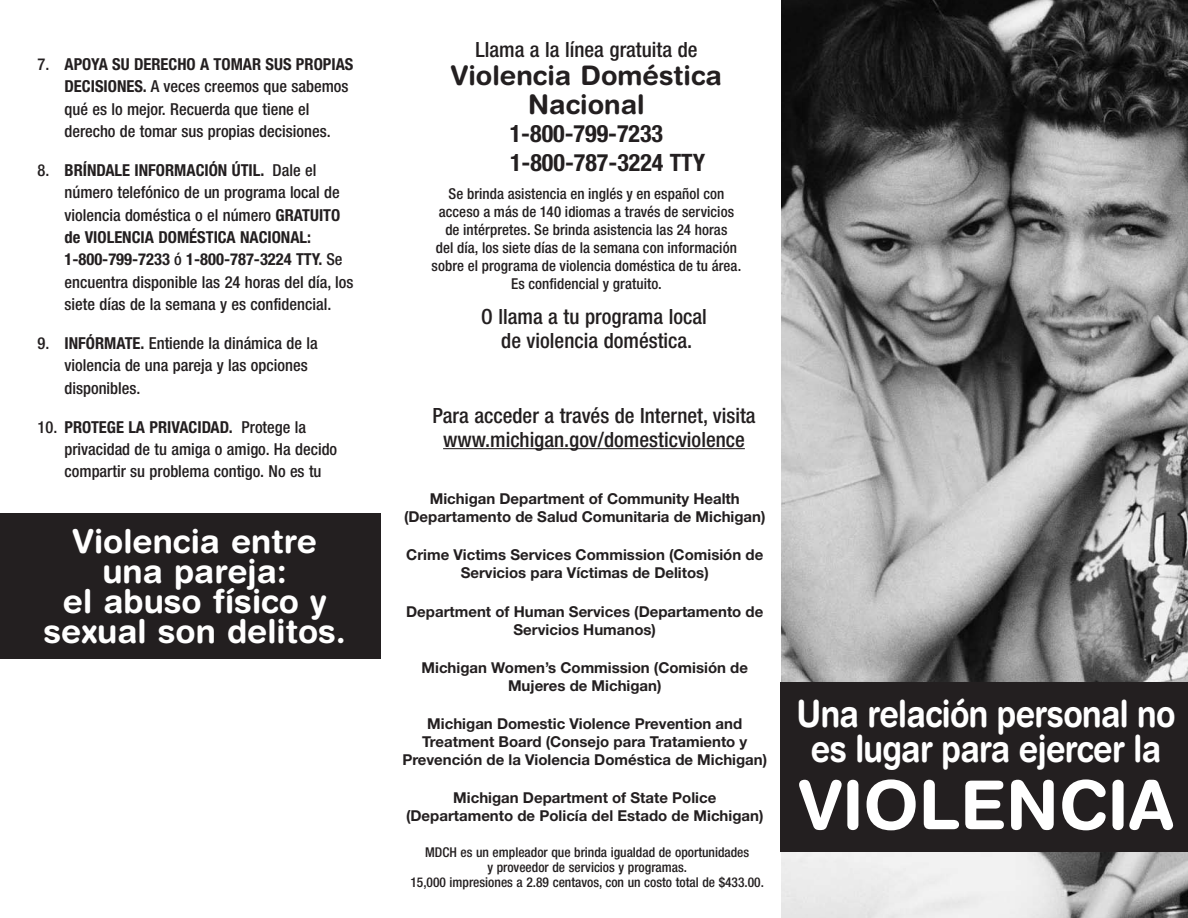
<style>
.page{position:relative;width:1188px;height:918px;background:#fff}
.page>*{position:absolute;margin:0;border:0;box-sizing:border-box;transform-origin:0 0}
.t1{font:700 67.5px "Helvetica Rounded LT Std";color:#fff}
.t2{font:700 37.5px/34.5px "Helvetica Rounded LT Std";letter-spacing:-.02em;color:#fff;text-align:center;scale:.85 1}
.t3{font:700 33px/30px "Helvetica Rounded LT Std";color:#fff;text-align:center}
.t4{font:700 27px/28.5px "Helvetica Rounded LT Std";color:#231f20;text-align:center}
.t5{font:700 condensed 24px/28.5px "Helvetica Neue LT Std";color:#231f20}
.t6{font:500 condensed 21px/24px "Helvetica Neue LT Std";color:#231f20;text-align:center}
.t7{font:500 condensed 16.5px/22.4px "Helvetica Neue LT Std";color:#231f20}
.t8{font:700 15px/18px "Helvetica Neue LT Std";color:#231f20;text-align:center}
.t9{font:500 condensed 15px/18px "Helvetica Neue LT Std";letter-spacing:.005em;color:#231f20;text-align:center}
.t10{font:500 condensed 13.5px/15px "Helvetica Neue LT Std";color:#231f20;text-align:center}
.s1{font-weight:700}
</style>
<div class="page">
<img style="left:781px;top:0;width:407px;height:918px">
<div style="left:0;top:513px;width:380px;height:145px;background:#231f20"></div>
<div style="left:780px;top:682px;width:408px;height:170px;background:#231f20"></div>
<hr style="left:443px;top:448px;width:302px;height:1px;background:#231f20">
<p class="t7" style="left:64px;top:53px;width:290px;text-indent:-27px">7. <span class="s1">APOYA SU DERECHO A TOMAR SUS PROPIAS DECISIONES.</span> A veces creemos que sabemos qué es lo mejor. Recuerda que tiene el derecho de tomar sus propias decisiones.</p>
<p class="t7" style="left:64px;top:159px;width:290px;text-indent:-27px">8. <span class="s1">BRÍNDALE INFORMACIÓN ÚTIL.</span> Dale el número telefónico de un programa local de violencia doméstica o el número <span class="s1">GRATUITO de VIOLENCIA DOMÉSTICA NACIONAL:<br>1-800-799-7233</span> ó <span class="s1">1-800-787-3224 TTY.</span> Se encuentra disponible las 24 horas del día, los siete días de la semana y es confidencial.</p>
<p class="t7" style="left:64px;top:332px;width:255px;text-indent:-27px">9. <span class="s1">INFÓRMATE.</span> Entiende la dinámica de la violencia de una pareja y las opciones disponibles.</p>
<p class="t7" style="left:64px;top:415px;width:274px;text-indent:-27px">10. <span class="s1">PROTEGE LA PRIVACIDAD.</span> Protege la privacidad de tu amiga o amigo. Ha decido compartir su problema contigo. No es tu</p>
<h3 class="t3" style="left:44px;top:526px;width:304px">Violencia entre una pareja:<br>el abuso físico y sexual son delitos.</h3>
<p class="t6" style="left:475px;top:37px;width:224px">Llama a la línea gratuita de</p>
<h3 class="t4" style="left:451px;top:61px;width:273px">Violencia Doméstica<br>Nacional</h3>
<h3 class="t5" style="left:510px;top:119px;width:197px">1-800-799-7233<br>1-800-787-3224 TTY</h3>
<p class="t9" style="left:432px;top:185px;width:311px">Se brinda asistencia en inglés y en español con acceso a más de 140 idiomas a través de servicios de intérpretes. Se brinda asistencia las 24 horas<br>del día, los siete días de la semana con información sobre el programa de violencia doméstica de tu área.<br>Es confidencial y gratuito.</p>
<p class="t6" style="left:481px;top:304px;width:227px">O llama a tu programa local de violencia doméstica.</p>
<p class="t6" style="left:432px;top:403px;width:325px">Para acceder a través de Internet, visita www.michigan.gov/domesticviolence</p>
<p class="t8" style="left:404px;top:490px;width:363px">Michigan Department of Community Health (Departamento de Salud Comunitaria de Michigan)</p>
<p class="t8" style="left:406px;top:546px;width:359px">Crime Victims Services Commission (Comisión de<br>Servicios para Víctimas de Delitos)</p>
<p class="t8" style="left:406px;top:602px;width:359px">Department of Human Services (Departamento de<br>Servicios Humanos)</p>
<p class="t8" style="left:422px;top:658px;width:328px">Michigan Women’s Commission (Comisión de<br>Mujeres de Michigan)</p>
<p class="t8" style="left:402px;top:715px;width:366px">Michigan Domestic Violence Prevention and<br>Treatment Board (Consejo para Tratamiento y<br>Prevención de la Violencia Doméstica de Michigan)</p>
<p class="t8" style="left:406px;top:789px;width:359px">Michigan Department of State Police (Departamento de Policía del Estado de Michigan)</p>
<p class="t10" style="left:410px;top:845px;width:355px">MDCH es un empleador que brinda igualdad de oportunidades<br>y proveedor de servicios y programas.<br>15,000 impresiones a 2.89 centavos, con un costo total de $433.00.</p>
<h2 class="t2" style="left:797px;top:696px;width:448px">Una relación personal no es lugar para ejercer la</h2>
<h1 class="t1" style="left:798px;top:764px;width:377px">VIOLENCIA</h1>
</div>
